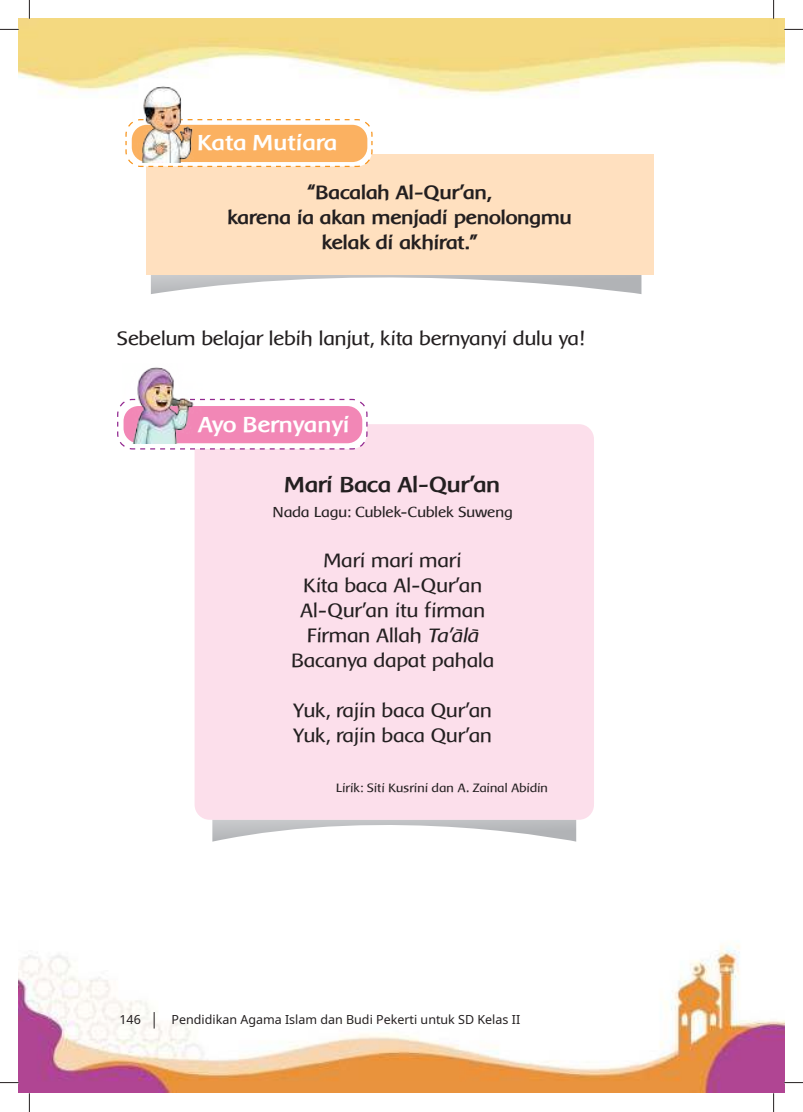
<style>
.page{position:relative;width:803px;height:1112px;background:#fff}
.page>*{position:absolute;margin:0;border:0;box-sizing:border-box;transform-origin:0 0}
.t1{font:700 22.5px "Baar Metanoia";color:#fff}
.t2{font:700 22.5px "Baar Metanoia";letter-spacing:-.01em;color:#231f20}
.t3{font:20px/25px "Baar Metanoia";letter-spacing:-.02em;color:#231f20;text-align:center}
.t4{font:700 20px/25px "Baar Metanoia";letter-spacing:-.02em;color:#231f20;text-align:center}
.t5{font:15px "Baar Metanoia";letter-spacing:-.015em;color:#231f20}
.t6{font:12.5px "Noto Sans";color:#231f20}
.t7{font:12.5px "Baar Metanoia";letter-spacing:-.015em;color:#231f20}
.s1{font-style:italic}
</style>
<div class="page">
<img style="left:19px;top:19px;width:765px;height:1073px">
<svg style="left:154px;top:1011px;width:1px;height:17px"></svg>
<svg style="left:151px;top:274px;width:490px;height:20px"></svg>
<div style="left:146px;top:154px;width:507px;height:120px;background:#ffe0bf"></div>
<svg style="left:125px;top:118px;width:248px;height:50px"></svg>
<div style="left:132px;top:125px;width:235px;height:37px;background:#fbb161;border-radius:15px"></div>
<img style="left:123px;top:82px;width:80px;height:80px">
<svg style="left:212px;top:819px;width:364px;height:22px"></svg>
<div style="left:195px;top:424px;width:399px;height:395px;background:#fcdfeb;border-radius:15px"></div>
<svg style="left:116px;top:398px;width:252px;height:52px"></svg>
<div style="left:124px;top:406px;width:238px;height:37px;background:#f287b6;border-radius:15px"></div>
<img style="left:122px;top:363px;width:80px;height:80px">
<svg style="left:0;top:29px;width:19px;height:1px"></svg>
<svg style="left:784px;top:29px;width:19px;height:1px"></svg>
<svg style="left:0;top:1081px;width:19px;height:2px"></svg>
<svg style="left:784px;top:1081px;width:19px;height:2px"></svg>
<svg style="left:29px;top:0;width:1px;height:19px"></svg>
<svg style="left:29px;top:1092px;width:1px;height:19px"></svg>
<svg style="left:773px;top:0;width:1px;height:19px"></svg>
<svg style="left:773px;top:1092px;width:1px;height:19px"></svg>
<p class="t1" style="left:198px;top:130px;width:141px">Kata Mutiara</p>
<p class="t4" style="left:227px;top:180px;width:346px">“Bacalah Al-Qur’an,<br>karena ia akan menjadi penolongmu kelak di akhirat.”</p>
<p class="t3" style="left:117px;top:325px;width:469px">Sebelum belajar lebih lanjut, kita bernyanyi dulu ya!</p>
<p class="t1" style="left:198px;top:412px;width:153px">Ayo Bernyanyi</p>
<p class="t2" style="left:285px;top:472px;width:217px">Mari Baca Al-Qur’an</p>
<p class="t5" style="left:273px;top:504px;width:242px">Nada Lagu: Cublek-Cublek Suweng</p>
<p class="t3" style="left:291px;top:548px;width:205px">Mari mari mari<br>Kita baca Al-Qur’an<br>Al-Qur’an itu firman<br>Firman Allah <span class="s1">Ta’&lt;l&lt;<br></span>Bacanya dapat pahala</p>
<p class="t3" style="left:293px;top:698px;width:201px;text-align:left">Yuk, rajin baca Qur’an<br>Yuk, rajin baca Qur’an</p>
<p class="t7" style="left:336px;top:781px;width:214px">Lirik: Siti Kusrini dan A. Zainal Abidin</p>
<p class="t6" style="left:119px;top:1013px;width:23px">146</p>
<p class="t6" style="left:172px;top:1013px;width:350px">Pendidikan Agama Islam dan Budi Pekerti untuk SD Kelas II</p>
</div>
